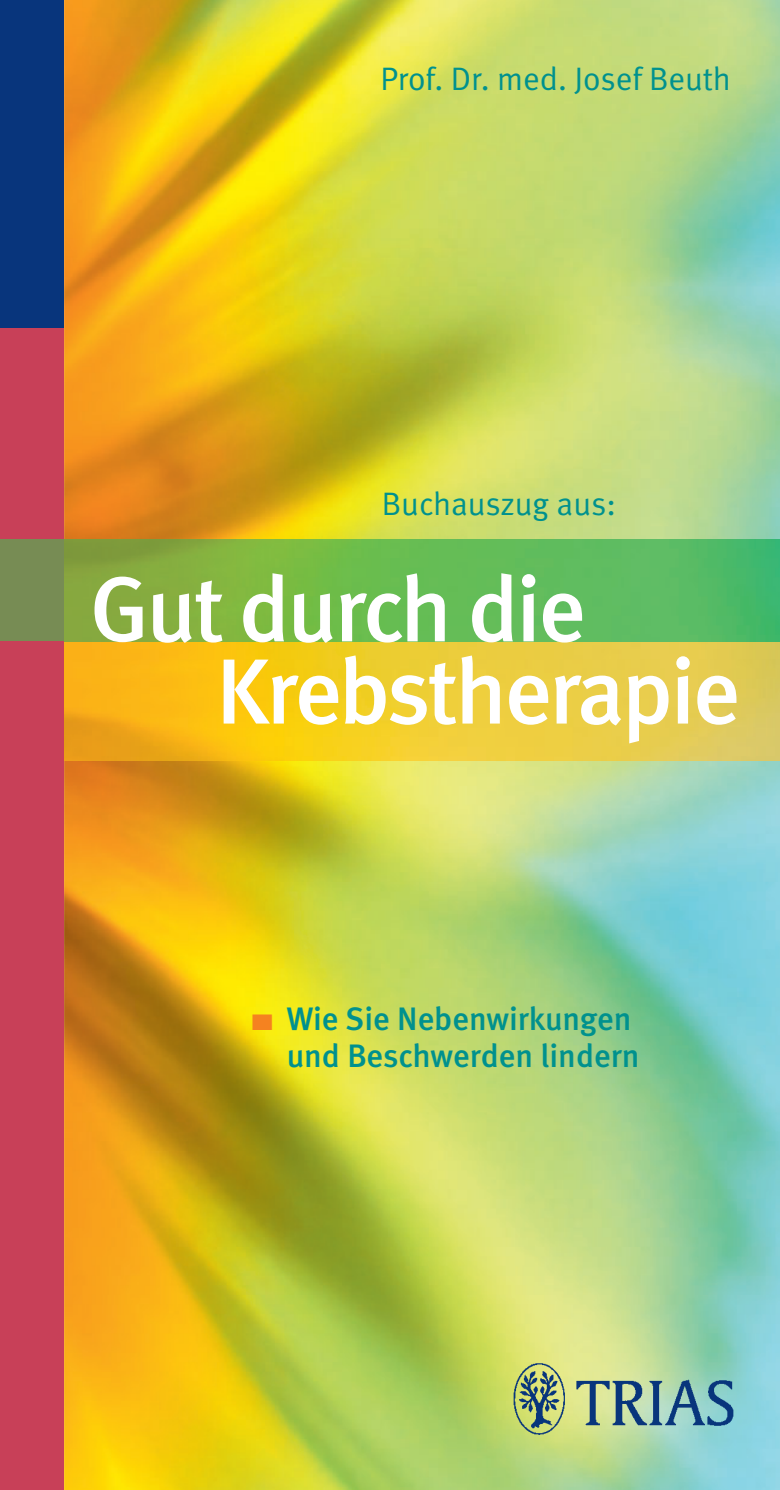
<style>
.page{position:relative;width:780px;height:1490px;background:#fff}
.page>*{position:absolute;margin:0;border:0;box-sizing:border-box;transform-origin:0 0}
.t1{font:500 92.5px/82.2px "Meta";letter-spacing:-.03em;color:#fff}
.t2{font:500 32.5px/37.5px "Meta";color:#00918e;text-align:right}
.t3{font:32.5px "Meta Normal";color:#00918e}
.s1{font-family:"European Pi Three";font-weight:400;font-size:26px;color:#f58220}
</style>
<div class="page">
<img style="left:64px;top:0;width:715px;height:1490px">
<div style="left:0;top:0;width:64px;height:328px;background:#08357c"></div>
<div style="left:0;top:328px;width:64px;height:1162px;background:#c84058"></div>
<img style="left:64px;top:539px;width:715px;height:221px">
<div style="left:0;top:539px;width:64px;height:102px;background:#778c54"></div>
<img style="left:510px;top:1359px;width:225px;height:78px">
<p class="t3" style="left:380px;top:67px;width:352px">Prof. Dr. med. Josef Beuth</p>
<p class="t3" style="left:382px;top:491px;width:235px">Buchauszug aus:</p>
<p class="t1" style="left:216px;top:579px;width:525px;text-indent:-126px">Gut durch die<br>Krebstherapie</p>
<p class="t2" style="left:251px;top:1003px;width:389px"><span class="s1">-</span> Wie Sie Nebenwirkungen und Beschwerden lindern</p>
</div>
